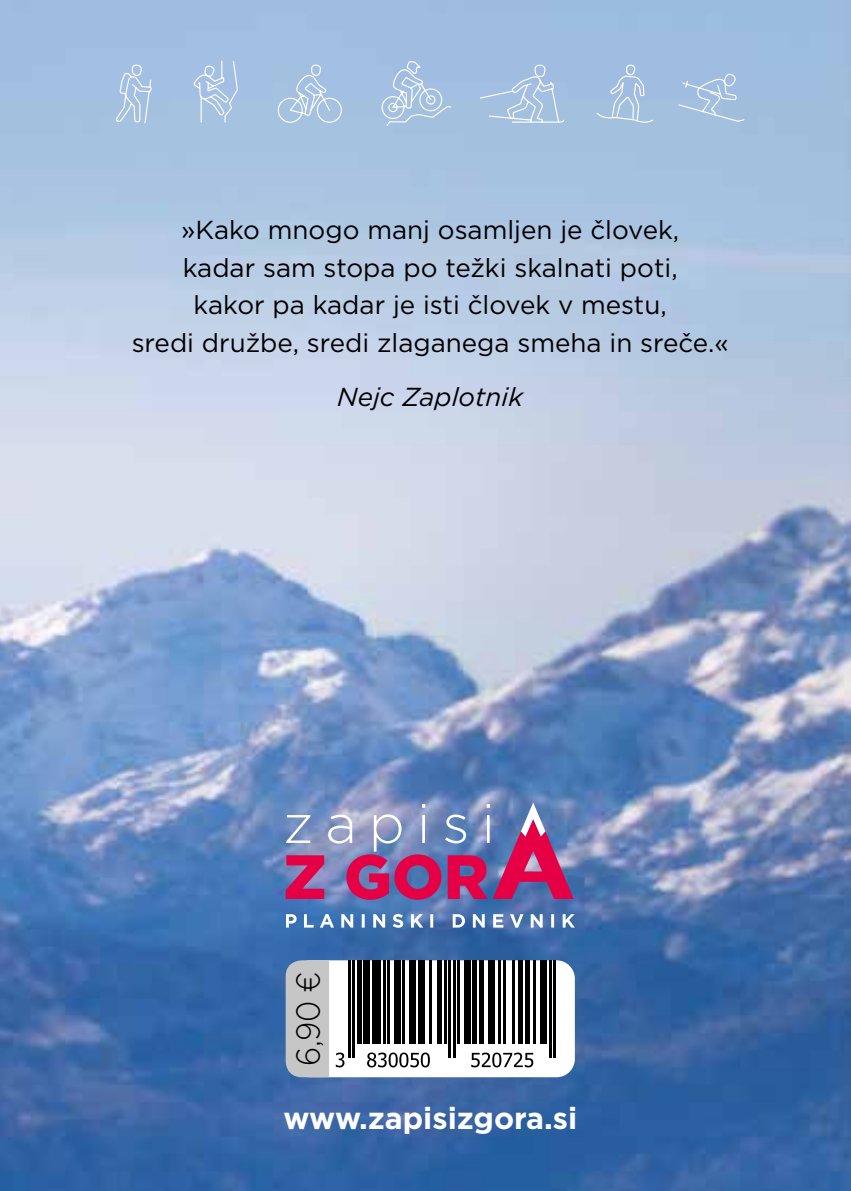
<style>
.page{position:relative;width:851px;height:1191px;background:#fff}
.page>*{position:absolute;margin:0;border:0;box-sizing:border-box;transform-origin:0 0}
.t1{font:300 33.3px "Gotham";color:#000;scale:.9 1}
.t2{font:700 30.3px "Gotham";color:#fff}
.t3{font:26.1px/37.5px "Gotham";color:#000;text-align:center}
.t4{font:italic 26.1px "Gotham";color:#000}
</style>
<div class="page">
<img style="left:0;top:0;width:850px;height:1191px">
<svg style="left:68px;top:48px;width:715px;height:267px;background:#abc4e2"></svg>
<div style="left:292px;top:960px;width:282px;height:117px;background:#fff;border-radius:18px"></div>
<div style="left:285px;top:960px;width:44px;height:117px;background:#c6c6c6"></div>
<hr style="left:348px;top:960px;width:2px;height:97px;background:#000">
<hr style="left:352px;top:960px;width:3px;height:97px;background:#000">
<hr style="left:357px;top:960px;width:4px;height:84px;background:#000">
<div style="left:363px;top:960px;width:7px;height:84px;background:#000"></div>
<div style="left:372px;top:960px;width:9px;height:84px;background:#000"></div>
<hr style="left:383px;top:960px;width:2px;height:84px;background:#000">
<hr style="left:387px;top:960px;width:2px;height:84px;background:#000">
<div style="left:394px;top:960px;width:6px;height:84px;background:#000"></div>
<hr style="left:403px;top:960px;width:2px;height:84px;background:#000">
<div style="left:409px;top:960px;width:7px;height:84px;background:#000"></div>
<div style="left:418px;top:960px;width:6px;height:84px;background:#000"></div>
<hr style="left:429px;top:960px;width:2px;height:84px;background:#000">
<div style="left:437px;top:960px;width:5px;height:84px;background:#000"></div>
<hr style="left:444px;top:960px;width:2px;height:84px;background:#000">
<hr style="left:448px;top:960px;width:3px;height:97px;background:#000">
<hr style="left:453px;top:960px;width:2px;height:97px;background:#000">
<hr style="left:457px;top:960px;width:2px;height:84px;background:#000">
<div style="left:464px;top:960px;width:6px;height:84px;background:#000"></div>
<div style="left:472px;top:960px;width:5px;height:84px;background:#000"></div>
<hr style="left:479px;top:960px;width:4px;height:84px;background:#000">
<div style="left:488px;top:960px;width:6px;height:84px;background:#000"></div>
<hr style="left:498px;top:960px;width:3px;height:84px;background:#000">
<hr style="left:503px;top:960px;width:2px;height:84px;background:#000">
<hr style="left:512px;top:960px;width:2px;height:84px;background:#000">
<hr style="left:518px;top:960px;width:4px;height:84px;background:#000">
<hr style="left:525px;top:960px;width:4px;height:84px;background:#000">
<hr style="left:533px;top:960px;width:3px;height:84px;background:#000">
<div style="left:540px;top:960px;width:6px;height:84px;background:#000"></div>
<hr style="left:549px;top:960px;width:2px;height:97px;background:#000">
<hr style="left:553px;top:960px;width:2px;height:97px;background:#000">
<svg style="left:336px;top:1052px;width:8px;height:15px"></svg>
<svg style="left:367px;top:1052px;width:63px;height:15px"></svg>
<svg style="left:471px;top:1052px;width:62px;height:15px"></svg>
<svg style="left:285px;top:802px;width:288px;height:98px;background:#96699e"></svg>
<svg style="left:286px;top:914px;width:288px;height:13px"></svg>
<p class="t3" style="left:132px;top:211px;width:598px">»Kako mnogo manj osamljen je človek,<br>kadar sam stopa po težki skalnati poti,<br>kakor pa kadar je isti človek v mestu,<br>sredi družbe, sredi zlaganega smeha in sreče.«</p>
<p class="t4" style="left:337px;top:380px;width:187px">Nejc Zaplotnik</p>
<p class="t1" style="left:287px;top:1065px;width:106px;rotate:-90deg">6,90 €</p>
<p class="t2" style="left:283px;top:1097px;width:295px">www.zapisizgora.si</p>
</div>
